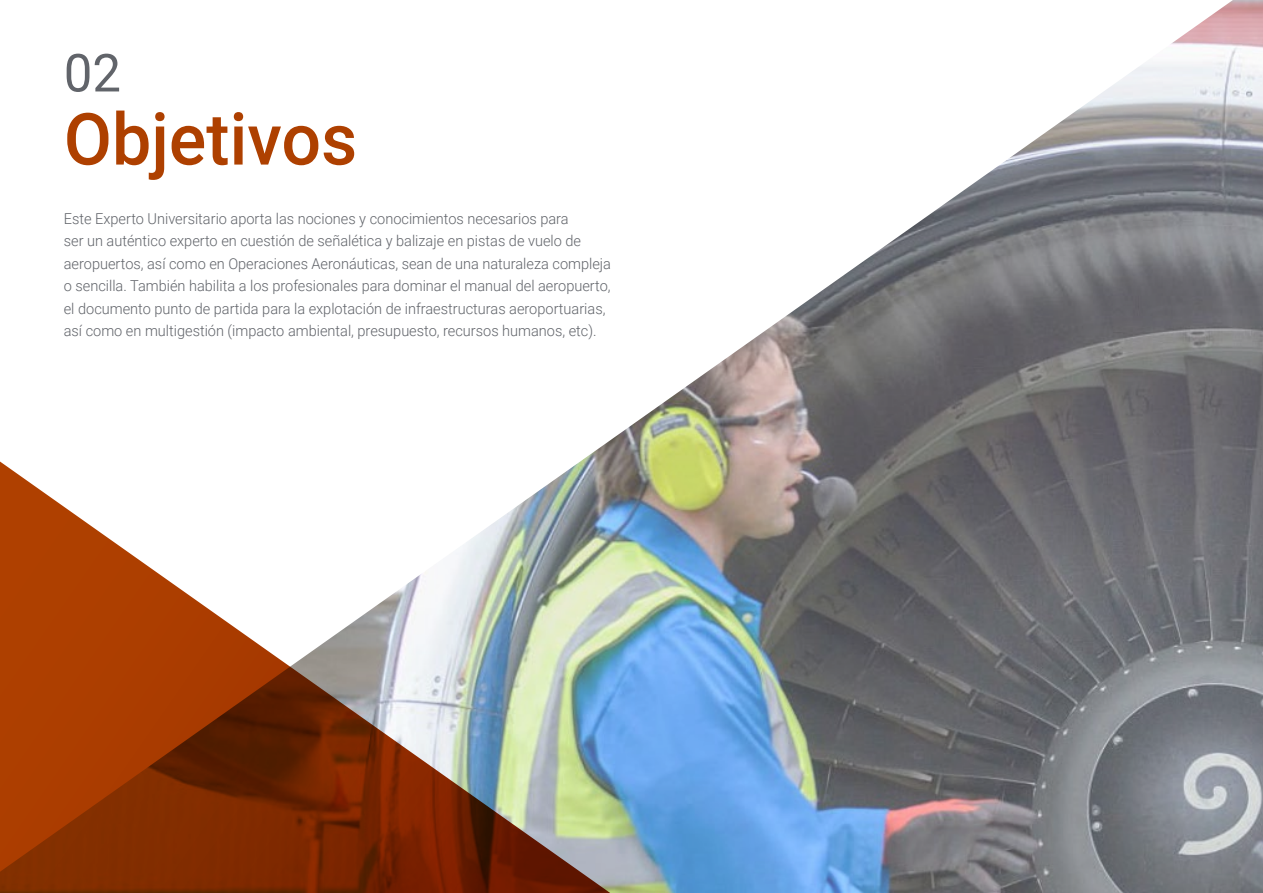
<style>
.page{position:relative;width:1263px;height:893px;background:#fff}
.page>*{position:absolute;margin:0;border:0;box-sizing:border-box;transform-origin:0 0}
.t1{font:500 72px "Roboto";color:#ae4000}
.t2{font:52.5px "Roboto";color:#61646a}
.t3{font:300 15px/22.5px "Roboto";color:#61646a}
</style>
<div class="page">
<img style="left:602px;top:0;width:661px;height:893px">
<svg style="left:0;top:446px;width:640px;height:447px"></svg>
<h2 class="t2" style="left:64px;top:36px;width:59px">02</h2>
<h1 class="t1" style="left:64px;top:89px;width:295px">Objetivos</h1>
<p class="t3" style="left:64px;top:207px;width:549px">Este Experto Universitario aporta las nociones y conocimientos necesarios para<br>ser un auténtico experto en cuestión de señalética y balizaje en pistas de vuelo de aeropuertos, así como en Operaciones Aeronáuticas, sean de una naturaleza compleja o sencilla. También habilita a los profesionales para dominar el manual del aeropuerto, el documento punto de partida para la explotación de infraestructuras aeroportuarias, así como en multigestión (impacto ambiental, presupuesto, recursos humanos, etc).</p>
</div>
